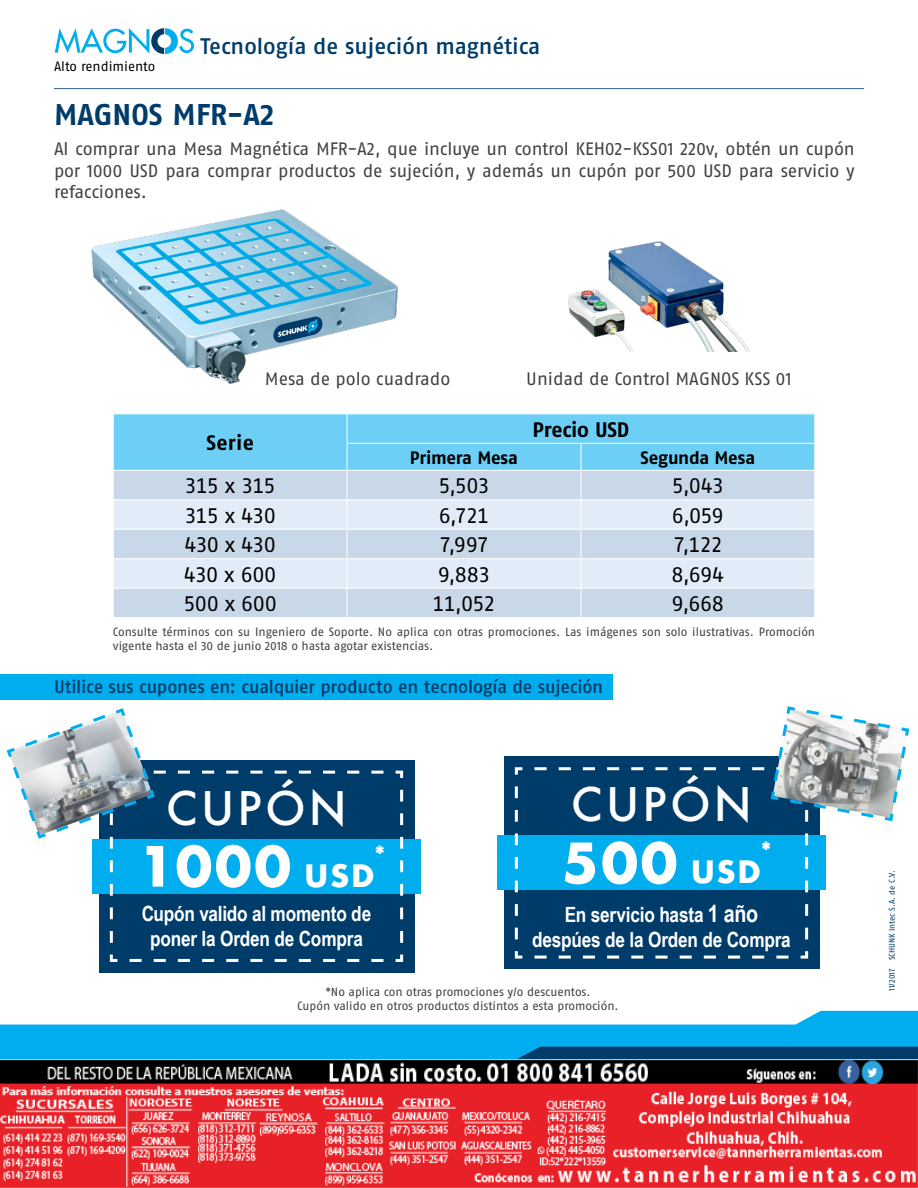
<style>
.page{position:relative;width:918px;height:1188px;background:#fff}
.page>*{position:absolute;margin:0;border:0;box-sizing:border-box;transform-origin:0 0}
.t1{font:700 54px "Futura";letter-spacing:.05em;color:#fff}
.t2{font:500 45px "Futura";letter-spacing:.075em;color:#fff}
.t3{font:700 30px "SCHUNK Fago Pro";color:#003c6a}
.t4{font:500 22.5px "SCHUNK Fago Pro";letter-spacing:-.005em;color:#003c6a}
.t5{font:21px "SCHUNK Fago Pro";letter-spacing:-.04em;color:#000}
.t6{font:700 21px/25.2px "Arial Narrow";letter-spacing:-.01em;color:#fff;text-align:center}
.t7{font:700 21px "SCHUNK Fago Pro";letter-spacing:-.01em;color:#000}
.t8{font:700 21px "SCHUNK Fago Pro";color:#fff}
.t9{font:18px/21.6px "SCHUNK Fago Pro";letter-spacing:-.01em;color:#414042;text-align:justify}
.t10{font:500 18px "SCHUNK Fago Pro";letter-spacing:-.01em;color:#003c6a}
.t11{font:700 18px "SCHUNK Fago Pro";letter-spacing:-.015em;color:#000}
.t12{font:13.5px "SCHUNK Fago Pro";letter-spacing:-.005em;color:#000}
.t13{font:12px/14.4px "SCHUNK Fago Pro";color:#414042}
.t14{font:8.25px "SCHUNK Fago Pro";color:#003c6a}
.s1{font-size:30px}
.s2{font-size:24px}
</style>
<div class="page">
<div style="left:0;top:674px;width:612px;height:26px;background:#00aeef"></div>
<img style="left:91px;top:209px;width:307px;height:175px">
<img style="left:568px;top:241px;width:181px;height:110px">
<svg style="left:0;top:1011px;width:918px;height:49px;fill:#00aeef"></svg>
<hr style="left:54px;top:88px;width:810px;height:1px;background:#38628c">
<svg style="left:113px;top:414px;width:702px;height:203px;background:#b8dcf1"></svg>
<svg style="left:55px;top:28px;width:139px;height:26px"></svg>
<div style="left:99px;top:760px;width:315px;height:213px;background:#003c6a"></div>
<div style="left:504px;top:757px;width:315px;height:212px;background:#003c6a"></div>
<div style="left:92px;top:839px;width:329px;height:54px;background:#00aeef"></div>
<div style="left:497px;top:836px;width:329px;height:54px;background:#00aeef"></div>
<svg style="left:109px;top:770px;width:296px;height:192px"></svg>
<svg style="left:513px;top:767px;width:296px;height:192px"></svg>
<svg style="left:6px;top:708px;width:377px;height:241px"></svg>
<svg style="left:528px;top:706px;width:382px;height:233px"></svg>
<img style="left:0;top:1060px;width:918px;height:128px">
<p class="t12" style="left:54px;top:58px;width:103px">Alto rendimiento</p>
<h3 class="t4" style="left:200px;top:33px;width:342px">Tecnología de sujeción magnética</h3>
<h3 class="t3" style="left:54px;top:96px;width:222px">MAGNOS MFR-A2</h3>
<h3 class="t9" style="left:54px;top:138px;width:802px">Al comprar una Mesa Magnética MFR-A2, que incluye un control KEH02-KSS01 220v, obtén un cupón por 1000 USD para comprar productos de sujeción, y además un cupón por 500 USD para servicio y refacciones.</h3>
<h3 class="t7" style="left:206px;top:430px;width:49px">Serie</h3>
<h3 class="t9" style="left:265px;top:368px;width:187px">Mesa de polo cuadrado</h3>
<h3 class="t9" style="left:526px;top:368px;width:267px">Unidad de Control MAGNOS KSS 01</h3>
<h3 class="t7" style="left:533px;top:417px;width:98px">Precio USD</h3>
<h3 class="t11" style="left:410px;top:447px;width:110px">Primera Mesa</h3>
<h3 class="t11" style="left:641px;top:447px;width:116px">Segunda Mesa</h3>
<h3 class="t5" style="left:185px;top:473px;width:93px">315 x 315</h3>
<h3 class="t5" style="left:438px;top:473px;width:53px">5,503</h3>
<h3 class="t5" style="left:672px;top:473px;width:53px">5,043</h3>
<h3 class="t5" style="left:184px;top:503px;width:93px">315 x 430</h3>
<h3 class="t5" style="left:439px;top:503px;width:52px">6,721</h3>
<h3 class="t5" style="left:672px;top:503px;width:53px">6,059</h3>
<h3 class="t5" style="left:184px;top:532px;width:93px">430 x 430</h3>
<h3 class="t5" style="left:439px;top:532px;width:51px">7,997</h3>
<h3 class="t5" style="left:673px;top:532px;width:51px">7,122</h3>
<h3 class="t5" style="left:184px;top:562px;width:94px">430 x 600</h3>
<h3 class="t5" style="left:438px;top:562px;width:54px">9,883</h3>
<h3 class="t5" style="left:672px;top:562px;width:54px">8,694</h3>
<h3 class="t5" style="left:183px;top:591px;width:95px">500 x 600</h3>
<h3 class="t5" style="left:433px;top:591px;width:64px">11,052</h3>
<h3 class="t5" style="left:672px;top:591px;width:54px">9,668</h3>
<p class="t13" style="left:113px;top:624px;width:704px">Consulte términos con su Ingeniero de Soporte. No aplica con otras promociones. Las imágenes son solo ilustrativas. Promoción vigente hasta el 30 de junio 2018 o hasta agotar existencias.</p>
<h3 class="t10" style="left:54px;top:676px;width:551px">Utilice sus cupones en: cualquier producto en tecnología de sujeción</h3>
<h2 class="t2" style="left:166px;top:777px;width:182px">CUPÓN</h2>
<h2 class="t2" style="left:571px;top:774px;width:182px">CUPÓN</h2>
<h1 class="t1" style="left:138px;top:827px;width:238px">1000 <span class="s1">USD</span></h1>
<h1 class="t1" style="left:562px;top:824px;width:201px">500 <span class="s1">USD</span></h1>
<h3 class="t8" style="left:375px;top:841px;width:12px">*</h3>
<h3 class="t8" style="left:761px;top:837px;width:12px">*</h3>
<h3 class="t6" style="left:142px;top:900px;width:231px">Cupón valido al momento de poner la Orden de Compra</h3>
<h3 class="t6" style="left:532px;top:901px;width:260px">En servicio hasta <span class="s2">1 año </span>despúes de la Orden de Compra</h3>
<p class="t13" style="left:297px;top:985px;width:323px;text-align:center">*No aplica con otras promociones y/o descuentos.<br>Cupón valido en otros productos distintos a esta promoción.</p>
<p class="t14" style="left:887px;top:991px;width:122px;rotate:-90deg">11/2017 SCHUNK Intec S.A. de C.V.</p>
</div>
